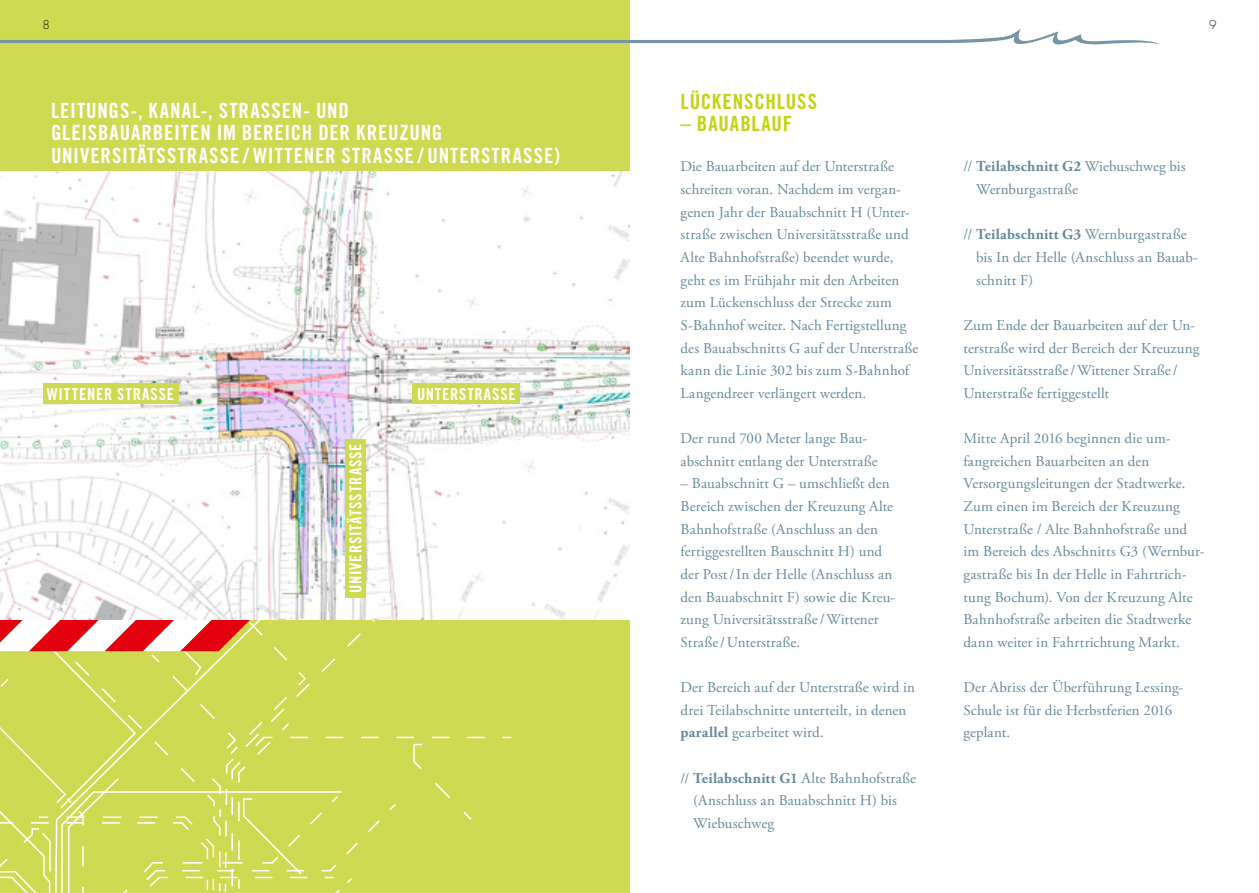
<style>
.page{position:relative;width:1259px;height:893px;background:#fff}
.page>*{position:absolute;margin:0;border:0;box-sizing:border-box;transform-origin:0 0}
.Überschrift_1{font:21px/22.5px "Trade Gothic LT Bold Cond Twenty";letter-spacing:.04em;color:#fff}
.Überschrift_1-2{font:21px "Trade Gothic LT Bold Cond Twenty";letter-spacing:.04em;color:#c3d212}
.Überschrift_1-3{font:16.5px "Trade Gothic LT Bold Cond Twenty";letter-spacing:.05em;color:#fff}
.Fließtext{font:15px/22.6px "Adobe Garamond Pro";letter-spacing:.01em;color:#658a9c}
.Aufzählung_Anwohneri{font:15px/22.6px "Adobe Garamond Pro";letter-spacing:.01em;color:#658a9c}
.Seitenzahlen{font:300 12px "Futura";color:#1a1a18}
.s1{font-weight:700}
</style>
<div class="page">
<div style="left:0;top:0;width:629px;height:893px;background:#cfda53"></div>
<svg style="left:0;top:29px;width:1161px;height:16px"></svg>
<svg style="left:0;top:620px;width:511px;height:273px"></svg>
<img style="left:0;top:171px;width:629px;height:449px">
<div style="left:43px;top:383px;width:135px;height:21px;background:#cfda53"></div>
<div style="left:413px;top:383px;width:107px;height:21px;background:#cfda53"></div>
<div style="left:345px;top:439px;width:21px;height:158px;background:#cfda53"></div>
<p class="Seitenzahlen" style="left:43px;top:17px;width:9px">8</p>
<p class="Seitenzahlen" style="left:1209px;top:17px;width:9px">9</p>
<p class="Überschrift_1" style="left:51px;top:99px;width:510px">LEITUNGS-, KANAL-, STRASSEN- UND<br>GLEISBAUARBEITEN IM BEREICH DER KREUZUNG<br>UNIVERSITÄTSSTRASSE / WITTENER STRASSE / UNTERSTRASSE)</p>
<p class="Überschrift_1-3" style="left:47px;top:384px;width:129px">WITTENER STRASSE</p>
<p class="Überschrift_1-3" style="left:417px;top:384px;width:100px">UNTERSTRASSE</p>
<p class="Überschrift_1-3" style="left:346px;top:593px;width:151px;rotate:-90deg">UNIVERSITÄTSSTRASSE</p>
<p class="Überschrift_1-2" style="left:680px;top:88px;width:138px">LÜCKENSCHLUSS</p>
<p class="Überschrift_1-2" style="left:680px;top:111px;width:113px">– BAUABLAUF</p>
<p class="Fließtext" style="left:680px;top:156px;width:239px">Die Bauarbeiten auf der Unterstraße schreiten voran. Nachdem im vergan&shy;genen Jahr der Bauabschnitt H (Unter&shy;straße zwischen Universitätsstraße und Alte Bahnhofstraße) beendet wurde, geht es im Frühjahr mit den Arbeiten zum Lückenschluss der Strecke zum S-Bahnhof weiter. Nach Fertigstellung des Bauabschnitts G auf der Unterstraße kann die Linie 302 bis zum S-Bahnhof Langendreer verlängert werden.</p>
<p class="Fließtext" style="left:680px;top:427px;width:199px">Der rund 700 Meter lange Bau&shy;abschnitt entlang der Unterstraße</p>
<p class="Fließtext" style="left:680px;top:473px;width:216px">– Bauabschnitt G – umschließt den Bereich zwischen der Kreuzung Alte Bahnhofstraße (Anschluss an den fertiggestellten Bauschnitt H) und der Post/In der Helle (Anschluss an den Bauabschnitt F) sowie die Kreu&shy;zung Universitätsstraße/Wittener Straße/Unterstraße.</p>
<p class="Fließtext" style="left:680px;top:676px;width:236px">Der Bereich auf der Unterstraße wird in drei Teilabschnitte unterteilt, in denen <span class="s1">parallel</span> gearbeitet wird.</p>
<p class="Aufzählung_Anwohneri" style="left:693px;top:767px;width:224px;text-indent:-13px">// <span class="s1">Teilabschnitt G1</span> Alte Bahnhofstraße (Anschluss an Bauabschnitt H) bis<br>Wiebuschweg</p>
<p class="Aufzählung_Anwohneri" style="left:976px;top:156px;width:211px;text-indent:-13px">// <span class="s1">Teilabschnitt G2</span> Wiebuschweg bis<br>Wernburgastraße</p>
<p class="Aufzählung_Anwohneri" style="left:976px;top:224px;width:223px;text-indent:-13px">// <span class="s1">Teilabschnitt G3</span> Wernburgastraße bis In der Helle (Anschluss an Bauab&shy;schnitt F)</p>
<p class="Fließtext" style="left:963px;top:314px;width:237px">Zum Ende der Bauarbeiten auf der Un&shy;terstraße wird der Bereich der Kreuzung Universitätsstraße/Wittener Straße/ Unterstraße fertiggestellt</p>
<p class="Fließtext" style="left:963px;top:427px;width:243px">Mitte April 2016 beginnen die um&shy;fangreichen Bauarbeiten an den Versorgungsleitungen der Stadtwerke.<br>Zum einen im Bereich der Kreuzung Unterstraße / Alte Bahnhofstraße und im Bereich des Abschnitts G3 (Wernbur&shy;gastraße bis In der Helle in Fahrtrich&shy;tung Bochum). Von der Kreuzung Alte Bahnhofstraße arbeiten die Stadtwerke dann weiter in Fahrtrichtung Markt.</p>
<p class="Fließtext" style="left:963px;top:676px;width:221px">Der Abriss der Überführung Lessing-<br>Schule ist für die Herbstferien 2016 geplant.</p>
</div>
